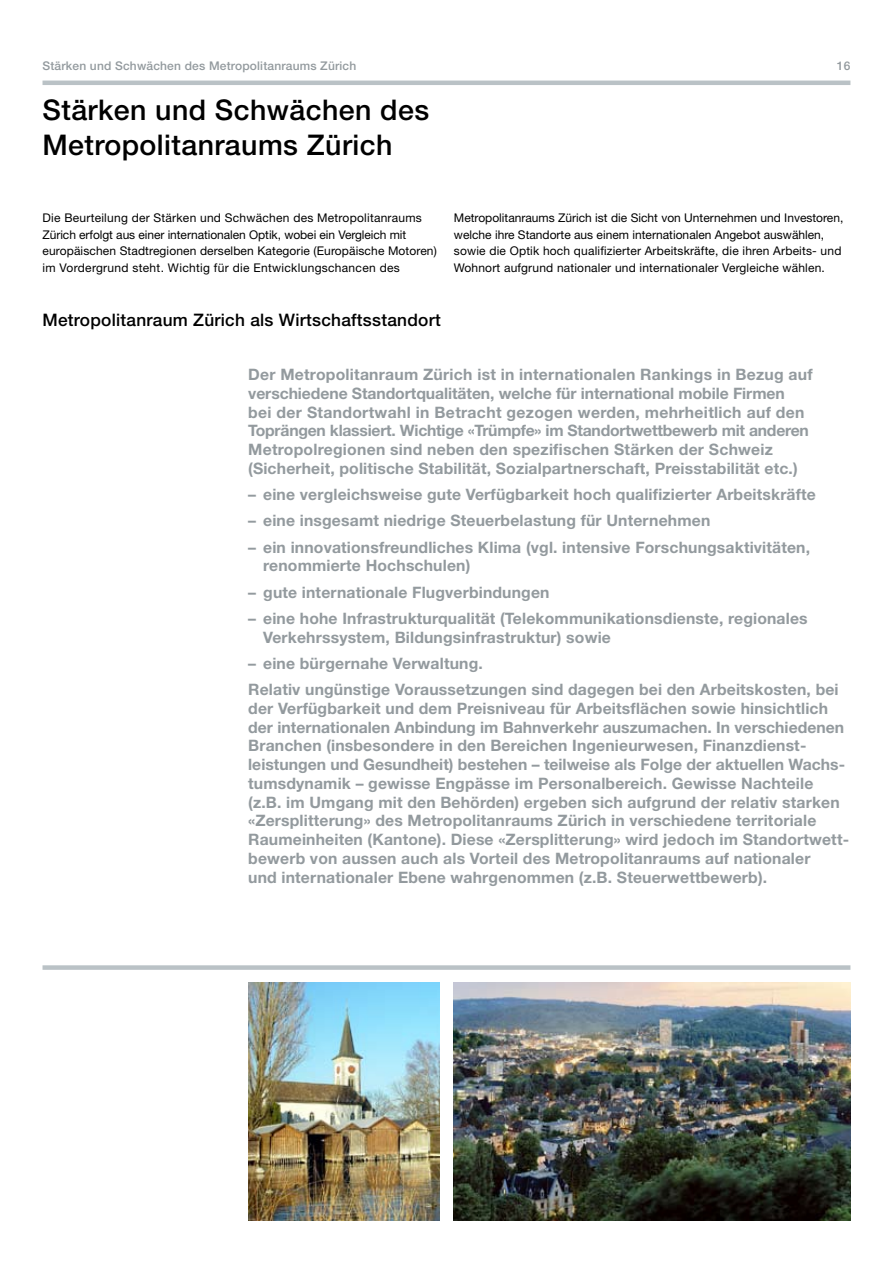
<style>
.page{position:relative;width:893px;height:1263px;background:#fff}
.page>*{position:absolute;margin:0;border:0;box-sizing:border-box;transform-origin:0 0}
.t1{font:500 28.5px/34.5px "Helvetica Neue";letter-spacing:.015em;color:#000}
.t2{font:500 17.25px "Helvetica Neue";letter-spacing:.015em;color:#000}
.t3{font:700 15.75px/18.8px "Helvetica Neue";letter-spacing:.01em;color:#939a9e}
.t4{font:12px/16.5px "Helvetica Neue";letter-spacing:.01em;color:#000}
.t5{font:500 12px "Helvetica Neue";letter-spacing:.015em;color:#939a9e}
</style>
<div class="page">
<hr style="left:43px;top:81px;width:807px;height:4px;background:#bac2c6">
<div style="left:43px;top:965px;width:807px;height:5px;background:#bac2c6"></div>
<img style="left:454px;top:983px;width:396px;height:237px">
<img style="left:248px;top:983px;width:191px;height:237px">
<p class="t5" style="left:43px;top:59px;width:315px">Stärken und Schwächen des Metropolitanraums Zürich</p>
<h1 class="t1" style="left:43px;top:92px;width:388px">Stärken und Schwächen des<br>Metropolitanraums Zürich</h1>
<p class="t5" style="left:837px;top:59px;width:15px">16</p>
<p class="t4" style="left:43px;top:209px;width:396px">Die Beurteilung der Stärken und Schwächen des Metropolitanraums Zürich erfolgt aus einer internationalen Optik, wobei ein Vergleich mit europäischen Stadtregionen derselben Kategorie (Europäische Motoren) im Vordergrund steht. Wichtig für die Entwicklungschancen des</p>
<p class="t4" style="left:454px;top:209px;width:391px">Metropolitanraums Zürich ist die Sicht von Unternehmen und Investoren, welche ihre Standorte aus einem internationalen Angebot auswählen, sowie die Optik hoch qualifizierter Arbeitskräfte, die ihren Arbeits- und Wohnort aufgrund nationaler und internationaler Vergleiche wählen.</p>
<p class="t2" style="left:43px;top:310px;width:400px">Metropolitanraum Zürich als Wirtschaftsstandort</p>
<p class="t3" style="left:248px;top:365px;width:566px">Der Metropolitanraum Zürich ist in internationalen Rankings in Bezug auf verschiedene Standortqualitäten, welche für international mobile Firmen<br>bei der Standortwahl in Betracht gezogen werden, mehrheitlich auf den Toprängen klassiert. Wichtige «Trümpfe» im Standortwettbewerb mit anderen Metropolregionen sind neben den spezifischen Stärken der Schweiz (Sicherheit, politische Stabilität, Sozialpartnerschaft, Preisstabilität etc.)</p>
<p class="t3" style="left:248px;top:485px;width:569px">– eine vergleichsweise gute Verfügbarkeit hoch qualifizierter Arbeitskräfte</p>
<p class="t3" style="left:248px;top:511px;width:464px">– eine insgesamt niedrige Steuerbelastung für Unternehmen</p>
<p class="t3" style="left:263px;top:537px;width:548px;text-indent:-15px">– ein innovationsfreundliches Klima (vgl. intensive Forschungsaktivitäten, renommierte Hochschulen)</p>
<p class="t3" style="left:248px;top:582px;width:303px">– gute internationale Flugverbindungen</p>
<p class="t3" style="left:263px;top:608px;width:546px;text-indent:-15px">– eine hohe Infrastrukturqualität (Telekommunikationsdienste, regionales<br>Verkehrssystem, Bildungsinfrastruktur) sowie</p>
<p class="t3" style="left:248px;top:650px;width:592px;line-height:26.2px">– eine bürgernahe Verwaltung.<br>Relativ ungünstige Voraussetzungen sind dagegen bei den Arbeitskosten, bei</p>
<p class="t3" style="left:248px;top:698px;width:602px">der Verfügbarkeit und dem Preisniveau für Arbeitsflächen sowie hinsichtlich der internationalen Anbindung im Bahnverkehr auszumachen. In verschiedenen Branchen (insbesondere in den Bereichen Ingenieurwesen, Finanzdienst&shy;leistungen und Gesundheit) bestehen – teilweise als Folge der aktuellen Wachs&shy;tumsdynamik – gewisse Engpässe im Personalbereich. Gewisse Nachteile (z.B. im Umgang mit den Behörden) ergeben sich aufgrund der relativ starken «Zersplitterung» des Metropolitanraums Zürich in verschiedene territoriale Raumeinheiten (Kantone). Diese «Zersplitterung» wird jedoch im Standortwett&shy;bewerb von aussen auch als Vorteil des Metropolitanraums auf nationaler<br>und internationaler Ebene wahrgenommen (z.B. Steuerwettbewerb).</p>
</div>
